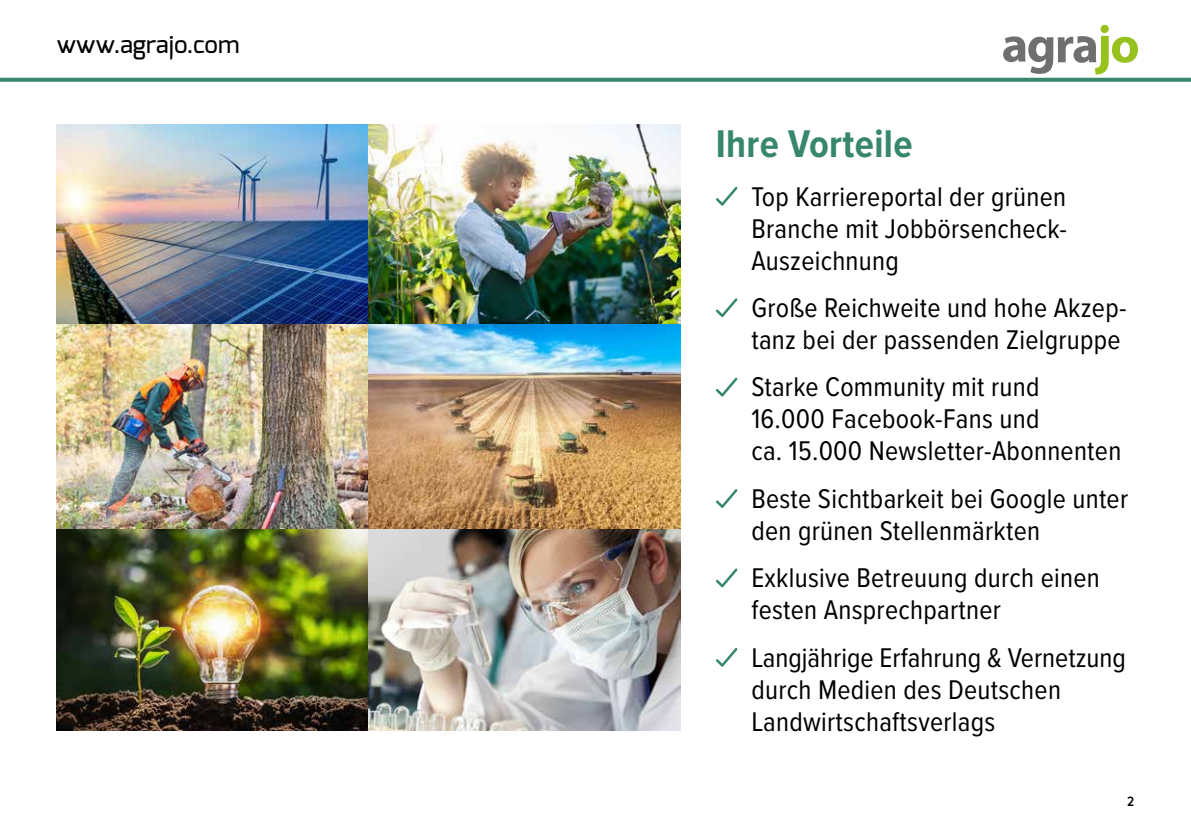
<style>
.page{position:relative;width:1191px;height:840px;background:#fff}
.page>*{position:absolute;margin:0;border:0;box-sizing:border-box;transform-origin:0 0}
.t1{font:700 40px "Proxima Nova Cond";letter-spacing:.01em;color:#37876a}
.t2{font:28px/32px "Proxima Nova Cond";letter-spacing:.01em;color:#000}
.t3{font:500 24px "Exo";color:#000}
.t4{font:600 14px "Proxima Nova Cond";color:#000}
</style>
<div class="page">
<svg style="left:0;top:78px;width:1191px;height:4px;background:#428e72"></svg>
<svg style="left:1003px;top:35px;width:135px;height:40px"></svg>
<div style="left:1100px;top:25px;width:8px;height:8px;background:#97c21d;border-radius:50%"></div>
<svg style="left:716px;top:187px;width:21px;height:19px"></svg>
<svg style="left:716px;top:298px;width:21px;height:19px"></svg>
<svg style="left:716px;top:377px;width:21px;height:19px"></svg>
<svg style="left:716px;top:489px;width:21px;height:19px"></svg>
<svg style="left:716px;top:568px;width:21px;height:19px"></svg>
<svg style="left:716px;top:648px;width:21px;height:18px"></svg>
<img style="left:57px;top:125px;width:623px;height:605px">
<p class="t3" style="left:57px;top:29px;width:184px">www.agrajo.com</p>
<h1 class="t1" style="left:715px;top:114px;width:198px">Ihre Vorteile</h1>
<p class="t2" style="left:751px;top:179px;width:317px;text-align:justify">Top Karriereportal der grünen Branche mit Jobbörsencheck-Auszeichnung</p>
<p class="t2" style="left:751px;top:290px;width:377px">Große Reichweite und hohe Akzep&shy;tanz bei der passenden Zielgruppe</p>
<p class="t2" style="left:751px;top:369px;width:371px">Starke Community mit rund<br>16.000 Facebook-Fans und<br>ca. 15.000 Newsletter-Abonnenten</p>
<p class="t2" style="left:751px;top:481px;width:378px">Beste Sichtbarkeit bei Google unter den grünen Stellenmärkten</p>
<p class="t2" style="left:751px;top:560px;width:350px">Exklusive Betreuung durch einen festen Ansprechpartner</p>
<p class="t2" style="left:751px;top:639px;width:376px">Langjährige Erfahrung &amp; Vernetzung durch Medien des Deutschen<br>Landwirtschaftsverlags</p>
<p class="t4" style="left:1127px;top:790px;width:9px">2</p>
</div>
